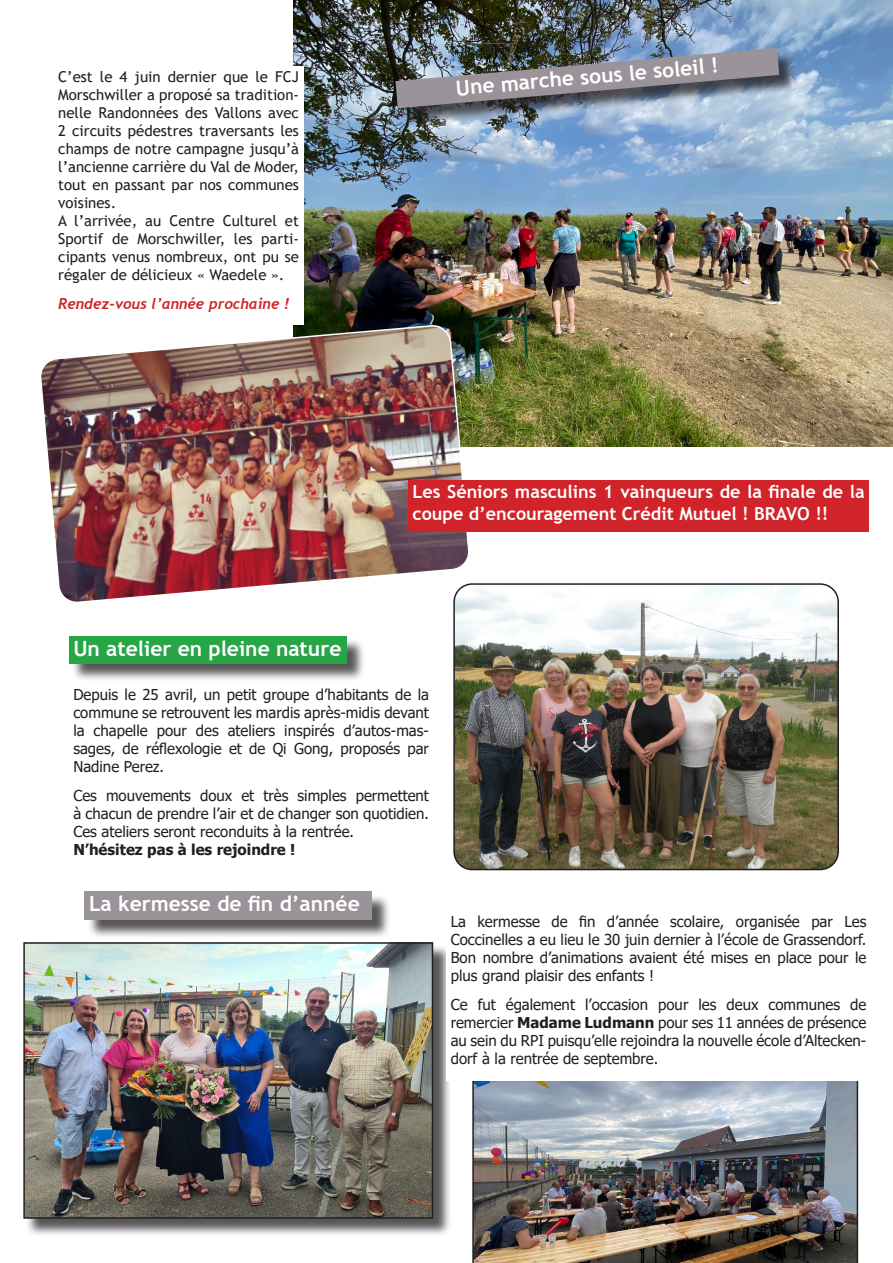
<style>
.page{position:relative;width:893px;height:1263px;background:#fff}
.page>*{position:absolute;margin:0;border:0;box-sizing:border-box;transform-origin:0 0}
.t1{font:700 21px "Trebuchet MS";color:#fff}
.t2{font:700 18px/21.6px "Trebuchet MS";color:#fff}
.t3{font:15px/18px "Tahoma";color:#231f20;text-align:justify}
.t4{font:15px/18px "Trebuchet MS";color:#231f20;text-align:justify}
.t5{font:italic 700 15px "Trebuchet";color:#d1232a}
.t6{font:700 15px "Tahoma";color:#231f20}
.s1{font-weight:700}
</style>
<div class="page">
<img style="left:293px;top:0;width:600px;height:446px">
<div style="left:398px;top:51px;width:399px;height:76px;background:#231f20;opacity:.75"></div>
<img style="left:395px;top:48px;width:384px;height:60px">
<div style="left:54px;top:67px;width:249px;height:258px;background:#fff"></div>
<div style="left:71px;top:638px;width:294px;height:44px;background:#231f20;opacity:.75"></div>
<div style="left:69px;top:636px;width:278px;height:27px;background:#27a646"></div>
<img style="left:456px;top:586px;width:382px;height:283px">
<div style="left:453px;top:583px;width:386px;height:287px;border:2px solid #231f20;border-radius:18px"></div>
<div style="left:87px;top:894px;width:304px;height:44px;background:#231f20;opacity:.75"></div>
<div style="left:85px;top:892px;width:287px;height:28px;background:#9a9399"></div>
<img style="left:41px;top:325px;width:429px;height:278px">
<div style="left:408px;top:480px;width:461px;height:52px;background:#d1232a"></div>
<div style="left:26px;top:944px;width:426px;height:293px;background:#231f20;opacity:.75"></div>
<img style="left:26px;top:945px;width:404px;height:271px">
<div style="left:23px;top:942px;width:410px;height:277px;border:2px solid #231f20"></div>
<img style="left:472px;top:1081px;width:386px;height:182px">
<div style="left:446px;top:911px;width:425px;height:169px;background:#fff"></div>
<p class="t4" style="left:58px;top:68px;width:242px">C’est le 4 juin dernier que le FCJ Morschwiller a proposé sa tradition&shy;nelle Randonnées des Vallons avec 2 circuits pédestres traversants les champs de notre campagne jusqu’à l’ancienne carrière du Val de Moder, tout en passant par nos communes voisines.</p>
<p class="t4" style="left:58px;top:212px;width:242px">A l’arrivée, au Centre Culturel et Sportif de Morschwiller, les parti&shy;cipants venus nombreux, ont pu se régaler de délicieux « Waedele ».</p>
<p class="t5" style="left:58px;top:294px;width:233px">Rendez-vous l’année prochaine !</p>
<p class="t1" style="left:455px;top:75px;width:265px;rotate:-5deg">Une marche sous le soleil !</p>
<p class="t2" style="left:412px;top:481px;width:454px">Les Séniors masculins 1 vainqueurs de la finale de la coupe d’encouragement Crédit Mutuel ! BRAVO !!</p>
<p class="t1" style="left:73px;top:635px;width:270px">Un atelier en pleine nature</p>
<p class="t3" style="left:73px;top:687px;width:357px">Depuis le 25 avril, un petit groupe d’habitants de la commune se retrouvent les mardis après-midis devant la chapelle pour des ateliers inspirés d’autos-mas&shy;sages, de réflexologie et de Qi Gong, proposés par Nadine Perez.</p>
<p class="t3" style="left:73px;top:787px;width:357px">Ces mouvements doux et très simples permettent à chacun de prendre l’air et de changer son quotidien.</p>
<p class="t3" style="left:73px;top:823px;width:282px">Ces ateliers seront reconduits à la rentrée.</p>
<p class="t6" style="left:73px;top:839px;width:224px">N’hésitez pas à les rejoindre !</p>
<p class="t1" style="left:89px;top:891px;width:272px">La kermesse de fin d’année</p>
<p class="t3" style="left:451px;top:913px;width:417px">La kermesse de fin d’année scolaire, organisée par Les Coccinelles a eu lieu le 30 juin dernier à l’école de Grassendorf.<br>Bon nombre d’animations avaient été mises en place pour le plus grand plaisir des enfants !</p>
<p class="t3" style="left:451px;top:996px;width:417px">Ce fut également l’occasion pour les deux communes de remercier <span class="s1">Madame Ludmann</span> pour ses 11 années de présence au sein du RPI puisqu’elle rejoindra la nouvelle école d’Altecken&shy;dorf à la rentrée de septembre.</p>
</div>
